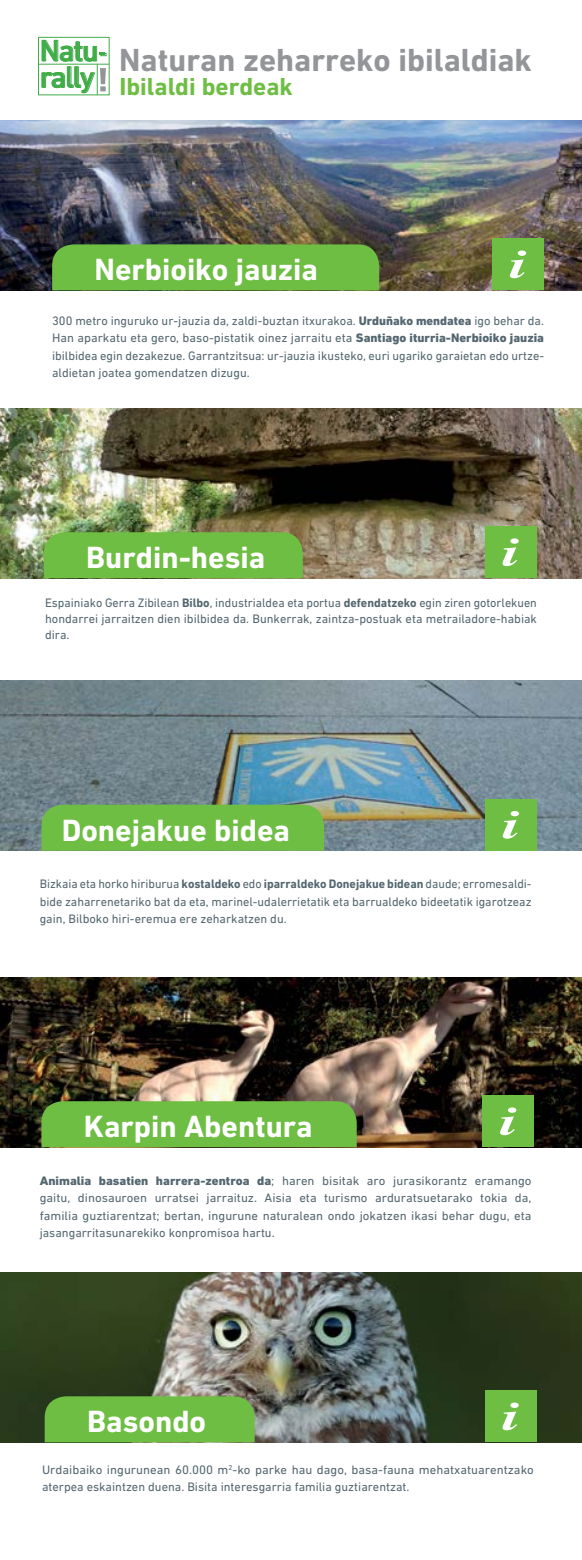
<style>
.page{position:relative;width:582px;height:1560px;background:#fff}
.page>*{position:absolute;margin:0;border:0;box-sizing:border-box;transform-origin:0 0}
.t1{font:700 32.5px "DIN Next LT Pro";color:#939598}
.t2{font:700 31.25px "DIN Next LT Pro";color:#fff}
.t3{font:700 25px "DIN Next LT Pro";color:#6fbe44}
.t4{font:12.5px/17.5px "DIN Next LT Pro";color:#546670;text-align:justify}
.s1{font-weight:800}
.s2{font-weight:700}
</style>
<div class="page">
<img style="left:0;top:120px;width:581px;height:170px">
<div style="left:52px;top:244px;width:327px;height:46px;background:#6fbe44"></div>
<div style="left:491px;top:238px;width:52px;height:52px;background:#6fbe44"></div>
<svg style="left:509px;top:250px;width:16px;height:28px"></svg>
<img style="left:0;top:977px;width:581px;height:170px">
<div style="left:41px;top:1101px;width:315px;height:46px;background:#6fbe44"></div>
<div style="left:481px;top:1095px;width:52px;height:52px;background:#6fbe44"></div>
<svg style="left:500px;top:1107px;width:16px;height:28px"></svg>
<img style="left:0;top:408px;width:581px;height:170px">
<div style="left:44px;top:532px;width:258px;height:46px;background:#6fbe44"></div>
<div style="left:484px;top:526px;width:52px;height:52px;background:#6fbe44"></div>
<svg style="left:502px;top:538px;width:16px;height:28px"></svg>
<img style="left:0;top:1272px;width:581px;height:169px">
<div style="left:45px;top:1395px;width:209px;height:46px;background:#6fbe44"></div>
<div style="left:484px;top:1390px;width:52px;height:52px;background:#6fbe44"></div>
<svg style="left:502px;top:1402px;width:16px;height:27px"></svg>
<svg style="left:38px;top:37px;width:71px;height:58px"></svg>
<svg style="left:42px;top:40px;width:64px;height:53px"></svg>
<hr style="left:39px;top:64px;width:70px;height:1px;background:#41ad49">
<hr style="left:97px;top:64px;width:1px;height:31px;background:#41ad49">
<img style="left:0;top:680px;width:581px;height:170px">
<div style="left:41px;top:804px;width:283px;height:46px;background:#6fbe44"></div>
<div style="left:484px;top:798px;width:52px;height:52px;background:#6fbe44"></div>
<svg style="left:502px;top:811px;width:16px;height:27px"></svg>
<h1 class="t1" style="left:119px;top:41px;width:413px">Naturan zeharreko ibilaldiak</h1>
<h3 class="t3" style="left:119px;top:72px;width:175px">Ibilaldi berdeak</h3>
<h2 class="t2" style="left:94px;top:251px;width:225px">Nerbioiko jauzia</h2>
<p class="t4" style="left:52px;top:312px;width:493px">300 metro inguruko ur-jauzia da, zaldi-buztan itxurakoa. <span class="s1">Urduñako mendatea</span> igo behar da.<br>Han aparkatu eta gero, baso-pistatik oinez jarraitu eta <span class="s1">Santiago iturria-Nerbioiko jauzia </span>ibilbidea egin dezakezue. Garrantzitsua: ur-jauzia ikusteko, euri ugariko garaietan edo urtze&shy;aldietan joatea gomendatzen dizugu.</p>
<h2 class="t2" style="left:86px;top:539px;width:180px">Burdin-hesia</h2>
<p class="t4" style="left:45px;top:594px;width:493px;line-height:16.2px">Espainiako Gerra Zibilean <span class="s2">Bilbo</span>, industrialdea eta portua <span class="s2">defendatzeko</span> egin ziren gotorlekuen hondarrei jarraitzen dien ibilbidea da. Bunkerrak, zaintza-postuak eta metrailadore-habiak dira.</p>
<h2 class="t2" style="left:62px;top:811px;width:230px">Donejakue bidea</h2>
<p class="t4" style="left:40px;top:874px;width:493px">Bizkaia eta horko hiriburua <span class="s2">kostaldeko</span> edo <span class="s2">iparraldeko Donejakue bidean</span> daude; erromesaldi&shy;bide zaharrenetariko bat da eta, marinel-udalerrietatik eta barrualdeko bideetatik igarotzeaz gain, Bilboko hiri-eremua ere zeharkatzen du.</p>
<h2 class="t2" style="left:84px;top:1108px;width:230px">Karpin Abentura</h2>
<p class="t4" style="left:40px;top:1171px;width:493px"><span class="s1">Animalia basatien harrera-zentroa da</span>; haren bisitak aro jurasikorantz eramango gaitu, dinosauroen urratsei jarraituz. Aisia eta turismo arduratsuetarako tokia da, familia guztiarentzat; bertan, ingurune naturalean ondo jokatzen ikasi behar dugu, eta jasangarritasunarekiko konpromisoa hartu.</p>
<h2 class="t2" style="left:87px;top:1402px;width:120px">Basondo</h2>
<p class="t4" style="left:42px;top:1460px;width:493px">Urdaibaiko ingurunean 60.000 m<sup>2</sup>-ko parke hau dago, basa-fauna mehatxatuarentzako aterpea eskaintzen duena. Bisita interesgarria familia guztiarentzat.</p>
</div>
